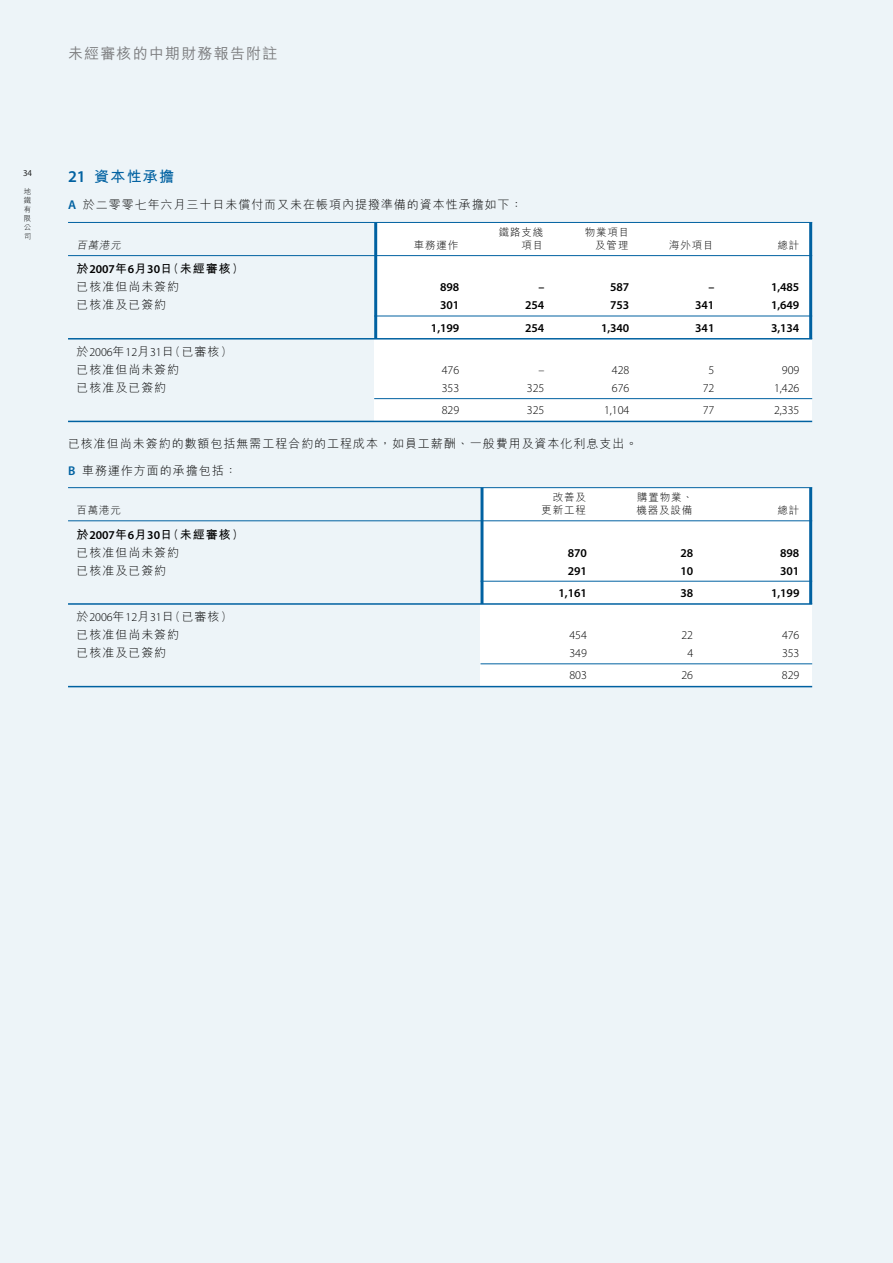
<style>
.page{position:relative;width:893px;height:1263px;background:#edf4f8}
.page>*{position:absolute;margin:0;border:0;box-sizing:border-box;transform-origin:0 0}
.t1{font:500 15px "M Hei HK";letter-spacing:.08em;color:#7b7c7e}
.t2{font:700 15px "M Hei HK";letter-spacing:.08em;color:#0061a1}
.t3{font:300 12px/18px "M Hei HK";letter-spacing:.08em;color:#000}
.t4{font:12px "Myriad MM";letter-spacing:-.005em;color:#000}
.t5{font:700 12px/18px "M Hei HK";letter-spacing:.08em;color:#000}
.t6{font:300 10.5px "M Hei HK";letter-spacing:.08em;color:#000}
.t7{font:italic 300 10.5px "M Hei HK";color:#000}
.t8{font:9px "Myriad MM";color:#000}
.t9{font:300 7.5px/9px "M Hei HK";color:#000;text-align:justify}
.s1{font-family:"Myriad MM";font-weight:400;font-size:16.5px}
.s2{font-family:"Myriad MM";font-weight:400;font-size:12.75px;color:#0061a1}
.s3{font-family:"Myriad MM";font-weight:400}
.s4{font-weight:300}
</style>
<div class="page">
<div style="left:374px;top:222px;width:438px;height:199px;background:#fff"></div>
<hr style="left:809px;top:222px;width:3px;height:117px;background:#0061a1">
<hr style="left:374px;top:222px;width:3px;height:117px;background:#0061a1">
<div style="left:480px;top:487px;width:332px;height:200px;background:#fff"></div>
<hr style="left:809px;top:487px;width:3px;height:117px;background:#0061a1">
<hr style="left:480px;top:487px;width:3px;height:117px;background:#0061a1">
<hr style="left:68px;top:222px;width:744px;height:1px;background:#0061a1">
<hr style="left:68px;top:255px;width:744px;height:1px;background:#0061a1">
<hr style="left:374px;top:316px;width:438px;height:1px;background:#0061a1">
<hr style="left:68px;top:338px;width:744px;height:1px;background:#0061a1">
<hr style="left:374px;top:398px;width:438px;height:1px;background:#0061a1">
<hr style="left:68px;top:421px;width:744px;height:1px;background:#0061a1">
<hr style="left:68px;top:487px;width:744px;height:1px;background:#0061a1">
<hr style="left:68px;top:520px;width:744px;height:1px;background:#0061a1">
<hr style="left:480px;top:581px;width:332px;height:1px;background:#0061a1">
<hr style="left:68px;top:603px;width:744px;height:2px;background:#0061a1">
<hr style="left:480px;top:663px;width:332px;height:1px;background:#0061a1">
<hr style="left:68px;top:686px;width:744px;height:1px;background:#0061a1">
<p class="t1" style="left:68px;top:42px;width:211px">未經審核的中期財務報告附註</p>
<p class="t8" style="left:23px;top:169px;width:11px">34</p>
<p class="t9" style="left:24px;top:187px;width:9px">地鐵有限公司</p>
<p class="t2" style="left:68px;top:166px;width:108px"><span class="s1">21</span> 資本性承擔</p>
<p class="t3" style="left:68px;top:196px;width:456px"><span class="s2">A</span> 於二零零七年六月三十日未償付而又未在帳項內提撥準備的資本性承擔如下：</p>
<p class="t6" style="left:499px;top:225px;width:46px">鐵路支綫</p>
<p class="t6" style="left:585px;top:225px;width:46px">物業項目</p>
<p class="t7" style="left:77px;top:238px;width:48px">百萬港元</p>
<p class="t6" style="left:414px;top:238px;width:46px">車務運作</p>
<p class="t6" style="left:522px;top:238px;width:23px">項目</p>
<p class="t6" style="left:595px;top:238px;width:35px">及管理</p>
<p class="t6" style="left:669px;top:238px;width:46px">海外項目</p>
<p class="t6" style="left:778px;top:238px;width:23px">總計</p>
<p class="t5" style="left:77px;top:259px;width:163px">於<span class="s3">2007</span>年<span class="s3">6</span>月<span class="s3">30</span>日(未經審核)<span class="s4">已核准但尚未簽約</span></p>
<p class="t4" style="left:440px;top:282px;width:21px">898</p>
<p class="t4" style="left:538px;top:282px;width:7px">–</p>
<p class="t4" style="left:610px;top:282px;width:21px">587</p>
<p class="t4" style="left:708px;top:282px;width:7px">–</p>
<p class="t4" style="left:771px;top:282px;width:30px">1,485</p>
<p class="t3" style="left:77px;top:295px;width:91px">已核准及已簽約</p>
<p class="t4" style="left:440px;top:300px;width:21px">301</p>
<p class="t4" style="left:525px;top:300px;width:21px">254</p>
<p class="t4" style="left:610px;top:300px;width:21px">753</p>
<p class="t4" style="left:695px;top:300px;width:21px">341</p>
<p class="t4" style="left:771px;top:300px;width:30px">1,649</p>
<p class="t4" style="left:431px;top:322px;width:30px">1,199</p>
<p class="t4" style="left:525px;top:322px;width:21px">254</p>
<p class="t4" style="left:601px;top:322px;width:30px">1,340</p>
<p class="t4" style="left:695px;top:322px;width:21px">341</p>
<p class="t4" style="left:771px;top:322px;width:30px">3,134</p>
<p class="t3" style="left:77px;top:342px;width:151px">於<span class="s3">2006</span>年<span class="s3">12</span>月<span class="s3">31</span>日(已審核)已核准但尚未簽約</p>
<p class="t4" style="left:442px;top:364px;width:19px">476</p>
<p class="t4" style="left:538px;top:364px;width:7px">–</p>
<p class="t4" style="left:612px;top:364px;width:19px">428</p>
<p class="t4" style="left:709px;top:364px;width:7px">5</p>
<p class="t4" style="left:782px;top:364px;width:19px">909</p>
<p class="t3" style="left:77px;top:378px;width:91px">已核准及已簽約</p>
<p class="t4" style="left:442px;top:382px;width:19px">353</p>
<p class="t4" style="left:527px;top:382px;width:19px">325</p>
<p class="t4" style="left:612px;top:382px;width:19px">676</p>
<p class="t4" style="left:703px;top:382px;width:13px">72</p>
<p class="t4" style="left:774px;top:382px;width:27px">1,426</p>
<p class="t4" style="left:442px;top:404px;width:19px">829</p>
<p class="t4" style="left:527px;top:404px;width:19px">325</p>
<p class="t4" style="left:604px;top:404px;width:27px">1,104</p>
<p class="t4" style="left:703px;top:404px;width:13px">77</p>
<p class="t4" style="left:774px;top:404px;width:27px">2,335</p>
<p class="t3" style="left:68px;top:434px;width:571px">已核准但尚未簽約的數額包括無需工程合約的工程成本，如員工薪酬、一般費用及資本化利息支出。</p>
<p class="t3" style="left:68px;top:461px;width:170px"><span class="s2">B</span> 車務運作方面的承擔包括：</p>
<p class="t6" style="left:553px;top:490px;width:35px">改善及</p>
<p class="t6" style="left:637px;top:490px;width:57px">購置物業、</p>
<p class="t6" style="left:77px;top:503px;width:46px">百萬港元</p>
<p class="t6" style="left:541px;top:503px;width:46px">更新工程</p>
<p class="t6" style="left:636px;top:503px;width:57px">機器及設備</p>
<p class="t6" style="left:778px;top:503px;width:23px">總計</p>
<p class="t5" style="left:77px;top:524px;width:163px">於<span class="s3">2007</span>年<span class="s3">6</span>月<span class="s3">30</span>日(未經審核)<span class="s4">已核准但尚未簽約</span></p>
<p class="t4" style="left:568px;top:547px;width:21px">870</p>
<p class="t4" style="left:680px;top:547px;width:14px">28</p>
<p class="t4" style="left:780px;top:547px;width:21px">898</p>
<p class="t3" style="left:77px;top:561px;width:91px">已核准及已簽約</p>
<p class="t4" style="left:568px;top:565px;width:21px">291</p>
<p class="t4" style="left:680px;top:565px;width:14px">10</p>
<p class="t4" style="left:780px;top:565px;width:21px">301</p>
<p class="t4" style="left:559px;top:587px;width:30px">1,161</p>
<p class="t4" style="left:680px;top:587px;width:14px">38</p>
<p class="t4" style="left:771px;top:587px;width:30px">1,199</p>
<p class="t3" style="left:77px;top:607px;width:151px">於<span class="s3">2006</span>年<span class="s3">12</span>月<span class="s3">31</span>日(已審核)已核准但尚未簽約</p>
<p class="t4" style="left:569px;top:629px;width:19px">454</p>
<p class="t4" style="left:681px;top:629px;width:13px">22</p>
<p class="t4" style="left:782px;top:629px;width:19px">476</p>
<p class="t3" style="left:77px;top:643px;width:91px">已核准及已簽約</p>
<p class="t4" style="left:569px;top:647px;width:19px">349</p>
<p class="t4" style="left:687px;top:647px;width:7px">4</p>
<p class="t4" style="left:782px;top:647px;width:19px">353</p>
<p class="t4" style="left:569px;top:670px;width:19px">803</p>
<p class="t4" style="left:681px;top:670px;width:13px">26</p>
<p class="t4" style="left:782px;top:670px;width:19px">829</p>
</div>
